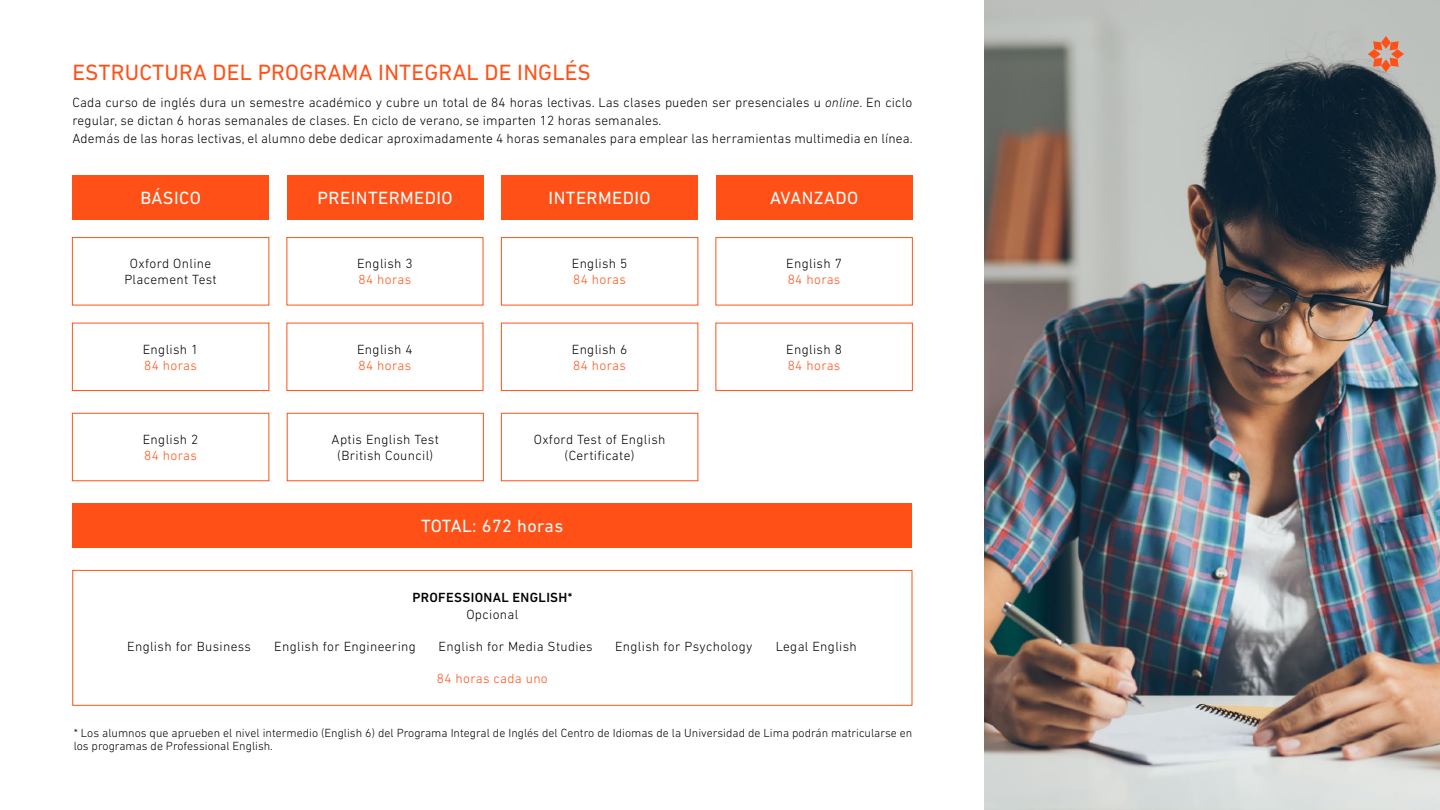
<style>
.page{position:relative;width:1440px;height:810px;background:#fff}
.page>*{position:absolute;margin:0;border:0;box-sizing:border-box;transform-origin:0 0}
.t1{font:22.5px "DIN Next LT Pro";letter-spacing:.01em;color:#ff5117}
.t2{font:18px "DIN Next LT Pro";letter-spacing:.025em;color:#fff}
.t3{font:300 13.5px/16.2px "DIN Next LT Pro";letter-spacing:.01em;color:#000;text-align:center}
.t4{font:300 13.5px "DIN Next LT Pro";letter-spacing:.025em;color:#ff5117}
.t5{font:500 13.5px "DIN Next LT Pro";letter-spacing:.025em;color:#000}
.t6{font:300 12px/13.5px "DIN Next LT Pro";color:#000}
.s1{font-style:italic}
</style>
<div class="page">
<img style="left:984px;top:0;width:456px;height:810px">
<svg style="left:1368px;top:36px;width:36px;height:36px"></svg>
<div style="left:72px;top:175px;width:197px;height:45px;background:#ff5117"></div>
<div style="left:72px;top:503px;width:840px;height:45px;background:#ff5117"></div>
<div style="left:72px;top:237px;width:197px;height:68px;border:1px solid #ff5117"></div>
<div style="left:287px;top:413px;width:197px;height:68px;border:1px solid #ff5117"></div>
<div style="left:501px;top:413px;width:197px;height:68px;border:1px solid #ff5117"></div>
<div style="left:72px;top:570px;width:840px;height:136px;border:1px solid #ff5117"></div>
<div style="left:72px;top:323px;width:197px;height:68px;border:1px solid #ff5117"></div>
<div style="left:72px;top:413px;width:197px;height:68px;border:1px solid #ff5117"></div>
<div style="left:501px;top:237px;width:197px;height:68px;border:1px solid #ff5117"></div>
<div style="left:501px;top:323px;width:197px;height:68px;border:1px solid #ff5117"></div>
<div style="left:286px;top:237px;width:197px;height:68px;border:1px solid #ff5117"></div>
<div style="left:286px;top:323px;width:197px;height:68px;border:1px solid #ff5117"></div>
<div style="left:716px;top:237px;width:197px;height:68px;border:1px solid #ff5117"></div>
<div style="left:716px;top:323px;width:197px;height:68px;border:1px solid #ff5117"></div>
<div style="left:501px;top:175px;width:197px;height:45px;background:#ff5117"></div>
<div style="left:287px;top:175px;width:196px;height:45px;background:#ff5117"></div>
<div style="left:716px;top:175px;width:196px;height:45px;background:#ff5117"></div>
<h1 class="t1" style="left:72px;top:59px;width:520px">ESTRUCTURA DEL PROGRAMA INTEGRAL DE INGLÉS</h1>
<p class="t3" style="left:72px;top:93px;width:842px;line-height:18px;text-align:left">Cada curso de inglés dura un semestre académico y cubre un total de 84 horas lectivas. Las clases pueden ser presenciales u <span class="s1">online</span>. En ciclo regular, se dictan 6 horas semanales de clases. En ciclo de verano, se imparten 12 horas semanales.<br>Además de las horas lectivas, el alumno debe dedicar aproximadamente 4 horas semanales para emplear las herramientas multimedia en línea.</p>
<h2 class="t2" style="left:140px;top:187px;width:62px">BÁSICO</h2>
<h2 class="t2" style="left:317px;top:187px;width:137px">PREINTERMEDIO</h2>
<h2 class="t2" style="left:549px;top:187px;width:104px">INTERMEDIO</h2>
<h2 class="t2" style="left:770px;top:187px;width:90px">AVANZADO</h2>
<p class="t3" style="left:124px;top:255px;width:94px">Oxford Online<br>Placement Test</p>
<p class="t3" style="left:357px;top:255px;width:57px">English 3</p>
<p class="t4" style="left:359px;top:272px;width:54px">84 horas</p>
<p class="t3" style="left:572px;top:255px;width:57px">English 5</p>
<p class="t4" style="left:573px;top:272px;width:54px">84 horas</p>
<p class="t3" style="left:786px;top:255px;width:57px">English 7</p>
<p class="t4" style="left:788px;top:272px;width:54px">84 horas</p>
<p class="t3" style="left:143px;top:341px;width:57px">English 1</p>
<p class="t4" style="left:144px;top:358px;width:54px">84 horas</p>
<p class="t3" style="left:357px;top:341px;width:57px">English 4</p>
<p class="t4" style="left:359px;top:358px;width:54px">84 horas</p>
<p class="t3" style="left:572px;top:341px;width:57px">English 6</p>
<p class="t4" style="left:573px;top:358px;width:54px">84 horas</p>
<p class="t3" style="left:786px;top:341px;width:57px">English 8</p>
<p class="t4" style="left:788px;top:358px;width:54px">84 horas</p>
<p class="t3" style="left:143px;top:431px;width:57px">English 2</p>
<p class="t4" style="left:144px;top:448px;width:54px">84 horas</p>
<p class="t3" style="left:332px;top:431px;width:109px">Aptis English Test (British Council)</p>
<p class="t3" style="left:534px;top:431px;width:133px">Oxford Test of English (Certificate)</p>
<h2 class="t2" style="left:421px;top:516px;width:144px">TOTAL: 672 horas</h2>
<p class="t5" style="left:412px;top:590px;width:161px">PROFESSIONAL ENGLISH*</p>
<p class="t3" style="left:466px;top:606px;width:53px">Opcional</p>
<p class="t3" style="left:127px;top:638px;width:125px">English for Business</p>
<p class="t3" style="left:274px;top:638px;width:143px">English for Engineering</p>
<p class="t3" style="left:439px;top:638px;width:156px">English for Media Studies</p>
<p class="t3" style="left:615px;top:638px;width:139px">English for Psychology</p>
<p class="t3" style="left:776px;top:638px;width:83px">Legal English</p>
<p class="t4" style="left:437px;top:671px;width:112px">84 horas cada uno</p>
<p class="t6" style="left:74px;top:726px;width:840px">* Los alumnos que aprueben el nivel intermedio (English 6) del Programa Integral de Inglés del Centro de Idiomas de la Universidad de Lima podrán matricularse en los programas de Professional English.</p>
</div>
